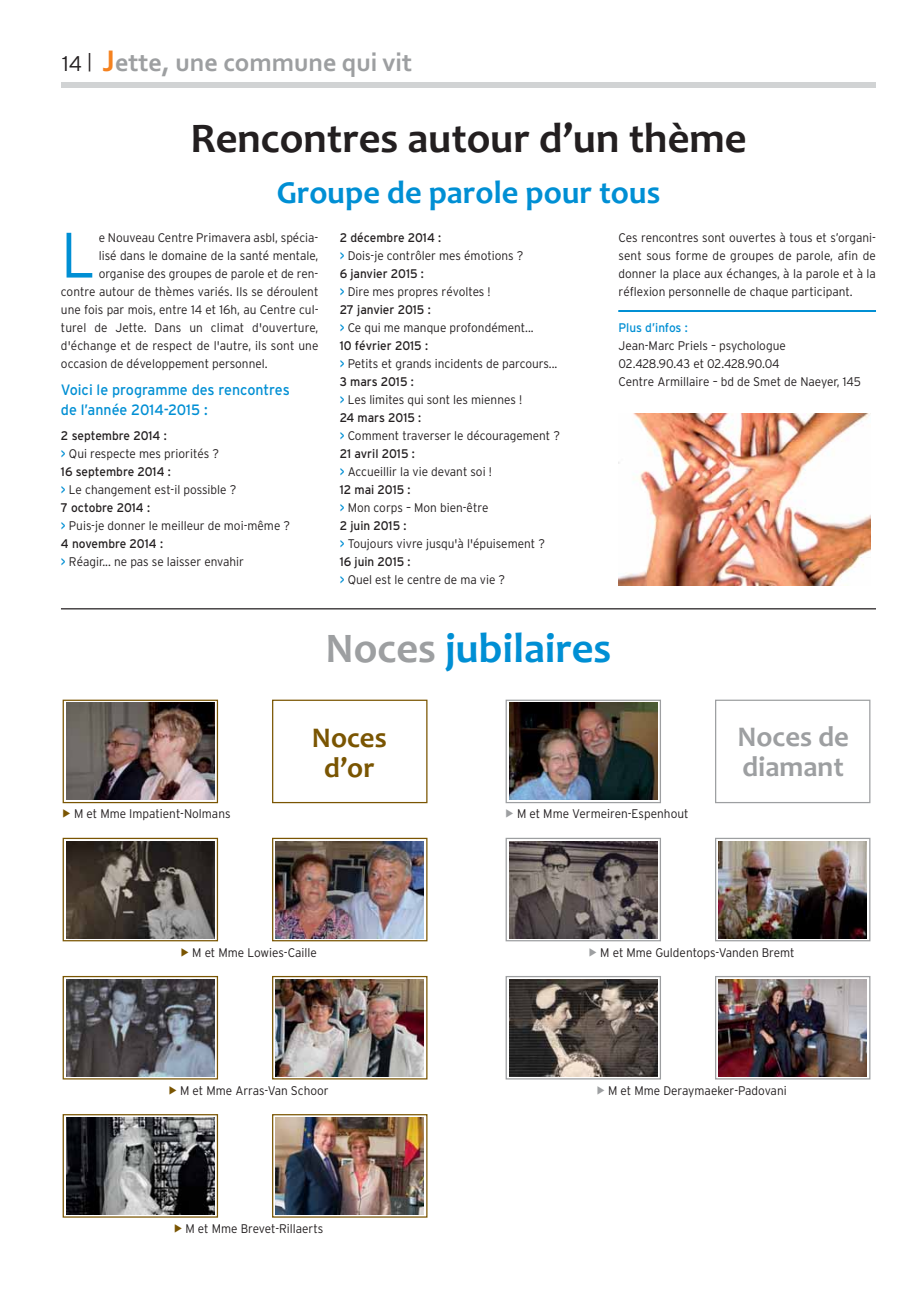
<style>
.page{position:relative;width:923px;height:1291px;background:#fff}
.page>*{position:absolute;margin:0;border:0;box-sizing:border-box;transform-origin:0 0}
.t1{font:300 63.88px "Interstate";color:#008fd4;scale:.95 1}
.t2{font:700 42.5px "Candara";color:#231f20}
.t3{font:700 42.5px "Candara";color:#008fd4}
.t4{font:700 32.5px "Candara";color:#008fd4}
.t5{font:700 28.75px/30px "Candara";color:#9d9fa1}
.t6{font:700 28.75px/30px "Candara";color:#7a5502;text-align:center}
.t7{font:700 26.25px "Corbel";color:#9d9fa1}
.t8{font:15px/20px "Interstate";color:#008fd4;scale:.95 1}
.t9{font:300 12.5px/18px "Interstate";color:#231f20;scale:.95 1}
.t10{font:12.5px "Interstate";color:#008fd4;scale:.95 1}
.s1{font-family:"Interstate";font-weight:300;font-size:21.25px;color:#231f20}
.s2{font-family:"Interstate";font-weight:300;font-size:18.75px;color:#231f20}
.s3{font-size:31.25px;color:#f5821f}
.s4{font-weight:400}
.s5{font-weight:400;color:#008fd4}
.s6{color:#9d9fa1}
</style>
<div class="page">
<div style="left:61px;top:82px;width:815px;height:6px;background:#d1d3d4"></div>
<hr style="left:618px;top:310px;width:258px;height:2px;background:#008fd4">
<img style="left:618px;top:413px;width:253px;height:173px">
<hr style="left:61px;top:608px;width:815px;height:1px;background:#231f20">
<div style="left:63px;top:699px;width:155px;height:104px;border:1px solid #7a5502"></div>
<img style="left:66px;top:703px;width:148px;height:96px">
<div style="left:272px;top:699px;width:155px;height:104px;border:1px solid #7a5502"></div>
<div style="left:715px;top:699px;width:155px;height:104px;border:1px solid #9d9fa1"></div>
<div style="left:63px;top:837px;width:155px;height:104px;border:1px solid #7a5502"></div>
<img style="left:66px;top:841px;width:149px;height:97px">
<div style="left:272px;top:837px;width:155px;height:104px;border:1px solid #7a5502"></div>
<img style="left:276px;top:841px;width:148px;height:97px">
<div style="left:63px;top:975px;width:155px;height:104px;border:1px solid #7a5502"></div>
<img style="left:66px;top:979px;width:149px;height:97px">
<div style="left:272px;top:975px;width:155px;height:104px;border:1px solid #7a5502"></div>
<img style="left:276px;top:979px;width:148px;height:97px">
<div style="left:63px;top:1113px;width:155px;height:104px;border:1px solid #7a5502"></div>
<img style="left:66px;top:1117px;width:149px;height:97px">
<div style="left:272px;top:1113px;width:155px;height:104px;border:1px solid #7a5502"></div>
<img style="left:276px;top:1117px;width:148px;height:97px">
<div style="left:506px;top:699px;width:155px;height:104px;border:1px solid #9d9fa1"></div>
<img style="left:509px;top:703px;width:148px;height:96px">
<div style="left:506px;top:837px;width:155px;height:104px;border:1px solid #9d9fa1"></div>
<img style="left:509px;top:841px;width:148px;height:97px">
<div style="left:715px;top:837px;width:155px;height:104px;border:1px solid #9d9fa1"></div>
<img style="left:718px;top:841px;width:149px;height:97px">
<div style="left:506px;top:975px;width:155px;height:104px;border:1px solid #9d9fa1"></div>
<img style="left:509px;top:979px;width:148px;height:97px">
<div style="left:715px;top:975px;width:155px;height:104px;border:1px solid #9d9fa1"></div>
<img style="left:718px;top:979px;width:149px;height:97px">
<h3 class="t7" style="left:62px;top:52px;width:351px"><span class="s1">14</span> <span class="s2">|</span> <span class="s3">J</span>ette, une commune qui vit</h3>
<h2 class="t2" style="left:190px;top:123px;width:558px">Rencontres autour d’un thème</h2>
<h3 class="t4" style="left:277px;top:180px;width:385px">Groupe de parole pour tous</h3>
<h1 class="t1" style="left:61px;top:231px;width:38px">L</h1>
<p class="t9" style="left:99px;top:229px;width:233px">e Nouveau Centre Primavera asbl, spécia-</p>
<p class="t9" style="left:99px;top:247px;width:233px">lisé dans le domaine de la santé mentale,</p>
<p class="t9" style="left:99px;top:265px;width:233px">organise des groupes de parole et de ren-</p>
<p class="t9" style="left:61px;top:283px;width:273px">contre autour de thèmes variés. Ils se déroulent</p>
<p class="t9" style="left:61px;top:301px;width:273px">une fois par mois, entre 14 et 16h, au Centre cul-</p>
<p class="t9" style="left:61px;top:319px;width:273px">turel de Jette. Dans un climat d'ouverture,</p>
<p class="t9" style="left:61px;top:337px;width:273px">d'échange et de respect de l'autre, ils sont une</p>
<p class="t9" style="left:61px;top:355px;width:219px">occasion de développement personnel.</p>
<p class="t8" style="left:61px;top:381px;width:242px">Voici le programme des rencontres de l’année 2014-2015 :</p>
<p class="t9" style="left:61px;top:427px;width:243px"><span class="s4">2 septembre 2014 :<br></span><span class="s5">&gt;</span> Qui respecte mes priorités ?<br><span class="s4">16 septembre 2014 :<br></span><span class="s5">&gt;</span> Le changement est-il possible ?<br><span class="s4">7 octobre 2014 :<br></span><span class="s5">&gt;</span> Puis-je donner le meilleur de moi-même ?<br><span class="s4">4 novembre 2014 :<br></span><span class="s5">&gt;</span> Réagir... ne pas se laisser envahir</p>
<p class="t9" style="left:340px;top:229px;width:234px"><span class="s4">2 décembre 2014 :<br></span><span class="s5">&gt;</span> Dois-je contrôler mes émotions ?<br><span class="s4">6 janvier 2015 :<br></span><span class="s5">&gt;</span> Dire mes propres révoltes !<br><span class="s4">27 janvier 2015 :<br></span><span class="s5">&gt;</span> Ce qui me manque profondément...<br><span class="s4">10 février 2015 :<br></span><span class="s5">&gt;</span> Petits et grands incidents de parcours...<br><span class="s4">3 mars 2015 :<br></span><span class="s5">&gt;</span> Les limites qui sont les miennes !<br><span class="s4">24 mars 2015 :<br></span><span class="s5">&gt;</span> Comment traverser le découragement ?<br><span class="s4">21 avril 2015 :<br></span><span class="s5">&gt;</span> Accueillir la vie devant soi !<br><span class="s4">12 mai 2015 :<br></span><span class="s5">&gt;</span> Mon corps – Mon bien-être<br><span class="s4">2 juin 2015 :<br></span><span class="s5">&gt;</span> Toujours vivre jusqu'à l'épuisement ?<br><span class="s4">16 juin 2015 :<br></span><span class="s5">&gt;</span> Quel est le centre de ma vie ?</p>
<p class="t9" style="left:618px;top:229px;width:273px;text-align:justify">Ces rencontres sont ouvertes à tous et s’organi&shy;sent sous forme de groupes de parole, afin de donner la place aux échanges, à la parole et à la réflexion personnelle de chaque participant.</p>
<p class="t10" style="left:618px;top:322px;width:74px">Plus d’infos :</p>
<p class="t9" style="left:618px;top:337px;width:257px">Jean-Marc Priels – psychologue<br>02.428.90.43 et 02.428.90.04<br>Centre Armillaire – bd de Smet de Naeyer, 145</p>
<h2 class="t3" style="left:326px;top:632px;width:287px"><span class="s6">Noces</span> jubilaires</h2>
<h3 class="t6" style="left:312px;top:725px;width:76px">Noces d’or</h3>
<h3 class="t5" style="left:737px;top:724px;width:113px">Noces de diamant</h3>
<p class="t9" style="left:74px;top:806px;width:166px">M et Mme Impatient-Nolmans</p>
<p class="t9" style="left:517px;top:806px;width:182px">M et Mme Vermeiren-Espenhout</p>
<p class="t9" style="left:192px;top:944px;width:133px">M et Mme Lowies-Caille</p>
<p class="t9" style="left:600px;top:944px;width:206px">M et Mme Guldentops-Vanden Bremt</p>
<p class="t9" style="left:180px;top:1082px;width:158px">M et Mme Arras-Van Schoor</p>
<p class="t9" style="left:608px;top:1082px;width:189px">M et Mme Deraymaeker-Padovani</p>
<p class="t9" style="left:185px;top:1220px;width:147px">M et Mme Brevet-Rillaerts</p>
</div>
